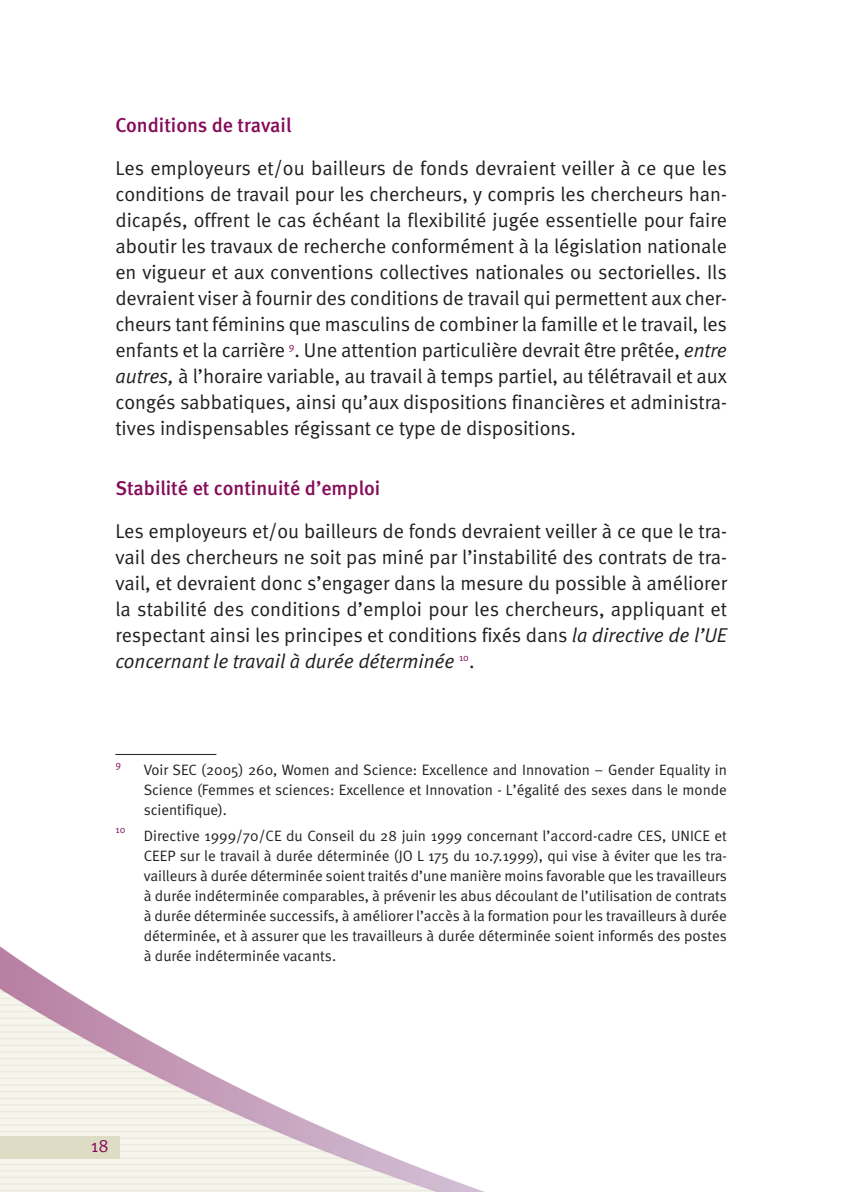
<style>
.page{position:relative;width:842px;height:1192px;background:#fff}
.page>*{position:absolute;margin:0;border:0;box-sizing:border-box;transform-origin:0 0}
.t1{font:20px/26px "Meta Normal";color:#231f20;text-align:justify}
.t2{font:500 20px "Meta";color:#840c5a}
.t3{font:18px "Meta Normal";color:#840c5a}
.t4{font:15px/20px "Meta Normal";color:#231f20;text-align:justify}
.t5{font:10px "Meta Normal";color:#840c5a}
.s1{font-style:italic}
</style>
<div class="page">
<svg style="left:0;top:754px;width:482px;height:437px"></svg>
<p class="t2" style="left:115px;top:117px;width:177px">Conditions de travail</p>
<p class="t1" style="left:115px;top:156px;width:613px">Les employeurs et/ou bailleurs de fonds devraient veiller à ce que les conditions de travail pour les chercheurs, y compris les chercheurs han&shy;dicapés, offrent le cas échéant la flexibilité jugée essentielle pour faire aboutir les travaux de recherche conformément à la législation nationale en vigueur et aux conventions collectives nationales ou sectorielles. Ils devraient viser à fournir des conditions de travail qui permettent aux cher&shy;cheurs tant féminins que masculins de combiner la famille et le travail, les enfants et la carrière <sup>9</sup>. Une attention particulière devrait être prêtée, <span class="s1">entre autres,</span> à l’horaire variable, au travail à temps partiel, au télétravail et aux congés sabbatiques, ainsi qu’aux dispositions financières et administra&shy;tives indispensables régissant ce type de dispositions.</p>
<p class="t2" style="left:115px;top:480px;width:266px">Stabilité et continuité d’emploi</p>
<p class="t1" style="left:115px;top:519px;width:613px">Les employeurs et/ou bailleurs de fonds devraient veiller à ce que le tra&shy;vail des chercheurs ne soit pas miné par l’instabilité des contrats de tra&shy;vail, et devraient donc s’engager dans la mesure du possible à améliorer la stabilité des conditions d’emploi pour les chercheurs, appliquant et respectant ainsi les principes et conditions fixés dans <span class="s1">la directive de l’UE concernant le travail à durée déterminée</span> <sup>10</sup>.</p>
<p class="t5" style="left:115px;top:760px;width:7px">9</p>
<p class="t4" style="left:144px;top:761px;width:584px">Voir SEC (2005) 260, Women and Science: Excellence and Innovation – Gender Equality in Science (Femmes et sciences: Excellence et Innovation - L’égalité des sexes dans le monde scientifique).</p>
<p class="t5" style="left:115px;top:826px;width:11px">10</p>
<p class="t4" style="left:144px;top:826px;width:584px">Directive 1999/70/CE du Conseil du 28 juin 1999 concernant l’accord-cadre CES, UNICE et CEEP sur le travail à durée déterminée (JO L 175 du 10.7.1999), qui vise à éviter que les tra&shy;vailleurs à durée déterminée soient traités d’une manière moins favorable que les travailleurs à durée indéterminée comparables, à prévenir les abus découlant de l’utilisation de contrats à durée déterminée successifs, à améliorer l’accès à la formation pour les travailleurs à durée déterminée, et à assurer que les travailleurs à durée déterminée soient informés des postes à durée indéterminée vacants.</p>
<p class="t3" style="left:91px;top:1138px;width:19px">18</p>
</div>
